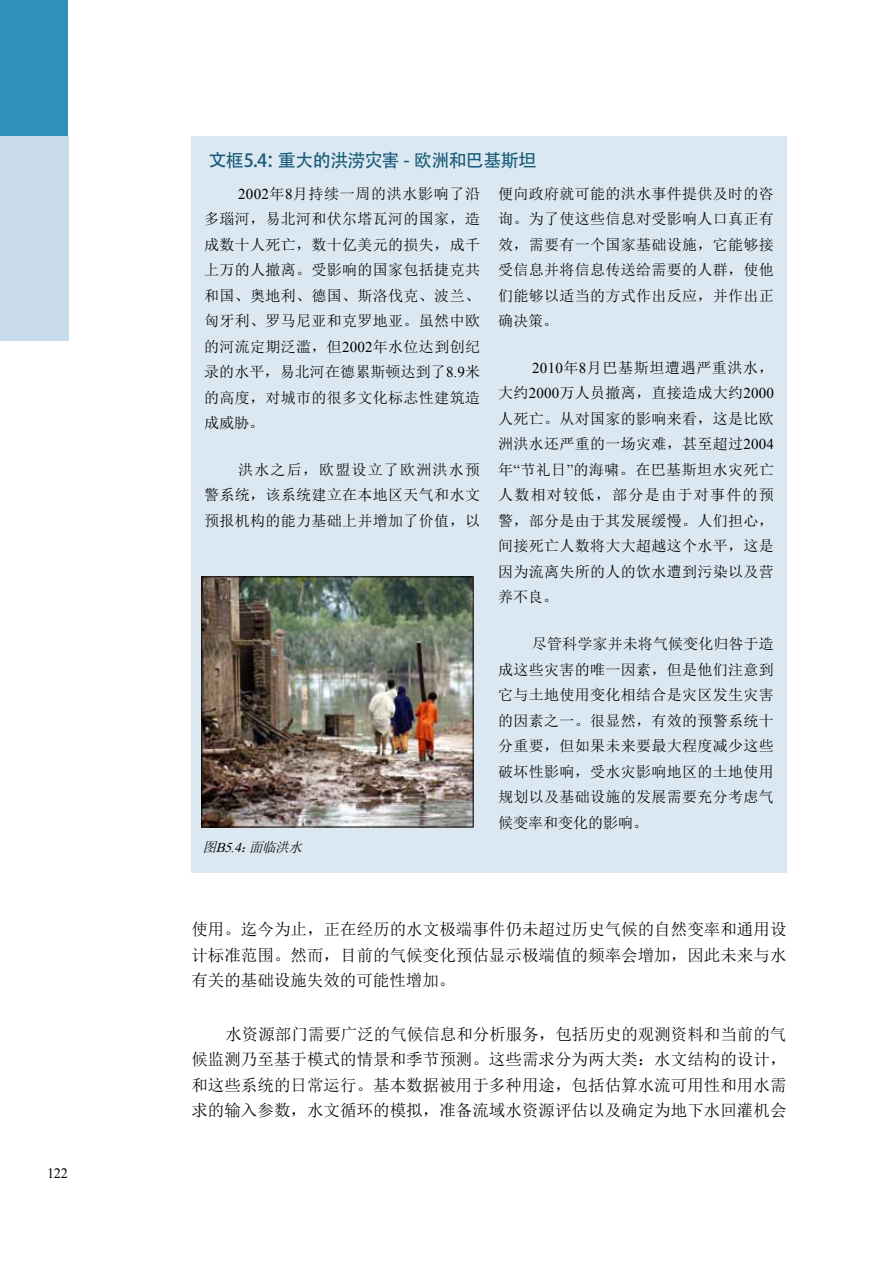
<style>
.page{position:relative;width:893px;height:1263px;background:#fff}
.page>*{position:absolute;margin:0;border:0;box-sizing:border-box;transform-origin:0 0}
.t1{font:18px "Adobe Heiti Std";letter-spacing:-.03em;color:#155a77}
.t2{font:16.5px/25.5px "Sim Sun";color:#000;text-align:justify}
.t3{font:15px/25.5px "Sim Sun";letter-spacing:.025em;color:#000;text-align:justify}
.t4{font:14.25px "Times New Roman";color:#000}
.t5{font:italic 13.5px "Sim Sun";color:#000}
.s1{font-family:"Times New Roman"}
</style>
<div class="page">
<div style="left:0;top:0;width:68px;height:136px;background:#2e91bc"></div>
<div style="left:0;top:136px;width:68px;height:204px;background:#c9dceb"></div>
<div style="left:191px;top:136px;width:596px;height:737px;background:#dbe7f1"></div>
<img style="left:203px;top:578px;width:269px;height:247px">
<div style="left:201px;top:576px;width:273px;height:251px;border:1px solid #000"></div>
<p class="t4" style="left:47px;top:1163px;width:23px">122</p>
<p class="t1" style="left:208px;top:150px;width:330px">文框5.4：重大的洪涝灾害 - 欧洲和巴基斯坦</p>
<p class="t3" style="left:204px;top:181px;width:277px;text-indent:34px"><span class="s1">2002</span>年<span class="s1">8</span>月持续一周的洪水影响了沿多瑙河，易北河和伏尔塔瓦河的国家，造成数十人死亡，数十亿美元的损失，成千上万的人撤离。受影响的国家包括捷克共和国、奥地利、德国、斯洛伐克、波兰、匈牙利、罗马尼亚和克罗地亚。虽然中欧的河流定期泛滥，但<span class="s1">2002</span>年水位达到创纪录的水平，易北河在德累斯顿达到了<span class="s1">8.9</span>米的高度，对城市的很多文化标志性建筑造成威胁。</p>
<p class="t3" style="left:204px;top:457px;width:277px;text-indent:34px">洪水之后，欧盟设立了欧洲洪水预警系统，该系统建立在本地区天气和水文预报机构的能力基础上并增加了价值，以</p>
<p class="t5" style="left:202px;top:840px;width:104px">图<span class="s1">B5.4</span>：面临洪水</p>
<p class="t3" style="left:498px;top:181px;width:277px">便向政府就可能的洪水事件提供及时的咨询。为了使这些信息对受影响人口真正有效，需要有一个国家基础设施，它能够接受信息并将信息传送给需要的人群，使他们能够以适当的方式作出反应，并作出正确决策。</p>
<p class="t3" style="left:498px;top:355px;width:277px;text-indent:34px"><span class="s1">2010</span>年<span class="s1">8</span>月巴基斯坦遭遇严重洪水，大约<span class="s1">2000</span>万人员撤离，直接造成大约<span class="s1">2000</span>人死亡。从对国家的影响来看，这是比欧洲洪水还严重的一场灾难，甚至超过<span class="s1">2004</span>年<span class="s1">“</span>节礼日<span class="s1">”</span>的海啸。在巴基斯坦水灾死亡人数相对较低，部分是由于对事件的预警，部分是由于其发展缓慢。人们担心，间接死亡人数将大大超越这个水平，这是因为流离失所的人的饮水遭到污染以及营养不良。</p>
<p class="t3" style="left:498px;top:631px;width:277px;text-indent:34px">尽管科学家并未将气候变化归咎于造成这些灾害的唯一因素，但是他们注意到它与土地使用变化相结合是灾区发生灾害的因素之一。很显然，有效的预警系统十分重要，但如果未来要最大程度减少这些破坏性影响，受水灾影响地区的土地使用规划以及基础设施的发展需要充分考虑气候变率和变化的影响。</p>
<p class="t2" style="left:191px;top:917px;width:597px">使用。迄今为止，正在经历的水文极端事件仍未超过历史气候的自然变率和通用设计标准范围。然而，目前的气候变化预估显示极端值的频率会增加，因此未来与水有关的基础设施失效的可能性增加。</p>
<p class="t2" style="left:191px;top:1021px;width:597px;text-indent:34px">水资源部门需要广泛的气候信息和分析服务，包括历史的观测资料和当前的气候监测乃至基于模式的情景和季节预测。这些需求分为两大类：水文结构的设计，和这些系统的日常运行。基本数据被用于多种用途，包括估算水流可用性和用水需求的输入参数，水文循环的模拟，准备流域水资源评估以及确定为地下水回灌机会</p>
</div>
